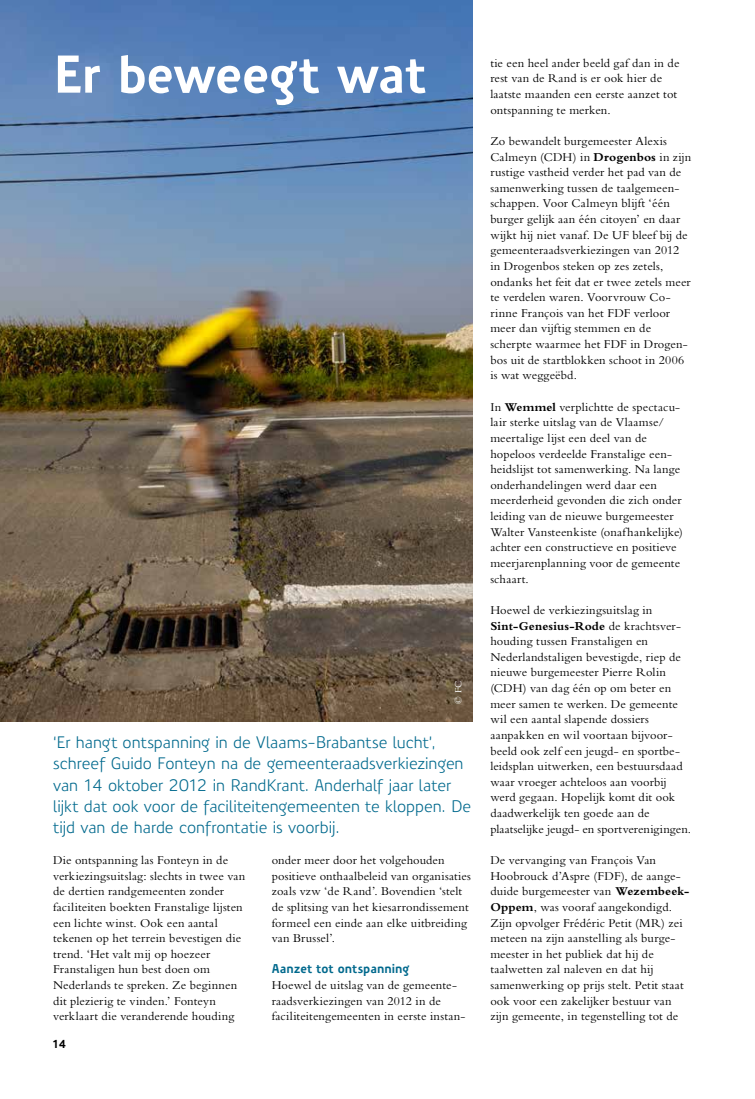
<style>
.page{position:relative;width:755px;height:1099px;background:#fff}
.page>*{position:absolute;margin:0;border:0;box-sizing:border-box;transform-origin:0 0}
.t1{font:700 51.88px "Precious Sans";letter-spacing:-.01em;color:#fff}
.t2{font:16.25px/21.2px "Precious Sans";letter-spacing:-.005em;color:#00698d}
.t3{font:12.5px/15.6px "Bembo Std";letter-spacing:.01em;color:#000}
.t4{font:700 12.5px "Precious Sans";color:#00698d}
.t5{font:700 11.25px "Precious Sans";color:#000}
.t6{font:10px "Bembo Std";color:#fff}
.s1{font-weight:700}
</style>
<div class="page">
<img style="left:0;top:0;width:472px;height:721px">
<h1 class="t1" style="left:53px;top:41px;width:374px">Er beweegt wat</h1>
<p class="t6" style="left:452px;top:703px;width:25px;rotate:-90deg">© FC</p>
<p class="t2" style="left:53px;top:731px;width:420px">‘Er hangt ontspanning in de Vlaams-Brabantse lucht’, schreef Guido Fonteyn na de gemeenteraadsverkiezingen van 14 oktober 2012 in RandKrant. Anderhalf jaar later lijkt dat ook voor de faciliteitengemeenten te kloppen. De tijd van de harde confrontatie is voorbij.</p>
<p class="t3" style="left:53px;top:852px;width:194px">Die ontspanning las Fonteyn in de verkiezingsuitslag: slechts in twee van de dertien randgemeenten zonder faciliteiten boekten Franstalige lijsten een lichte winst. Ook een aantal tekenen op het terrein bevestigen die trend. ‘Het valt mij op hoezeer Franstaligen hun best doen om Nederlands te spreken. Ze beginnen dit plezierig te vinden.’ Fonteyn verklaart die veranderende houding</p>
<p class="t3" style="left:272px;top:852px;width:201px">onder meer door het volgehouden positieve onthaalbeleid van organisaties zoals vzw ‘de Rand’. Bovendien ‘stelt de splitsing van het kiesarrondissement formeel een einde aan elke uitbreiding van Brussel’.</p>
<p class="t4" style="left:272px;top:960px;width:139px">Aanzet tot ontspanning</p>
<p class="t3" style="left:272px;top:977px;width:195px">Hoewel de uitslag van de gemeente&shy;raadsverkiezingen van 2012 in de faciliteitengemeenten in eerste instan-</p>
<p class="t5" style="left:53px;top:1037px;width:15px">14</p>
<p class="t3" style="left:490px;top:55px;width:191px">tie een heel ander beeld gaf dan in de rest van de Rand is er ook hier de laatste maanden een eerste aanzet tot ontspanning te merken.</p>
<p class="t3" style="left:490px;top:133px;width:202px">Zo bewandelt burgemeester Alexis Calmeyn (CDH) in <span class="s1">Drogenbos</span> in zijn rustige vastheid verder het pad van de samenwerking tussen de taalgemeen&shy;schappen. Voor Calmeyn blijft ‘één burger gelijk aan één citoyen’ en daar wijkt hij niet vanaf. De UF bleef bij de gemeenteraadsverkiezingen van 2012 in Drogenbos steken op zes zetels, ondanks het feit dat er twee zetels meer te verdelen waren. Voorvrouw Co&shy;rinne François van het FDF verloor meer dan vijftig stemmen en de scherpte waarmee het FDF in Drogen&shy;bos uit de startblokken schoot in 2006 is wat weggeëbd.</p>
<p class="t3" style="left:490px;top:398px;width:194px">In <span class="s1">Wemmel</span> verplichtte de spectacu&shy;lair sterke uitslag van de Vlaamse/ meertalige lijst een deel van de hopeloos verdeelde Franstalige een&shy;heidslijst tot samenwerking. Na lange onderhandelingen werd daar een meerderheid gevonden die zich onder leiding van de nieuwe burgemeester Walter Vansteenkiste (onafhankelijke) achter een constructieve en positieve meerjarenplanning voor de gemeente schaart.</p>
<p class="t3" style="left:490px;top:602px;width:202px">Hoewel de verkiezingsuitslag in <span class="s1">Sint-Genesius-Rode</span> de krachtsver&shy;houding tussen Franstaligen en Nederlandstaligen bevestigde, riep de nieuwe burgemeester Pierre Rolin (CDH) van dag één op om beter en meer samen te werken. De gemeente wil een aantal slapende dossiers aanpakken en wil voortaan bijvoor&shy;beeld ook zelf een jeugd- en sportbe&shy;leidsplan uitwerken, een bestuursdaad waar vroeger achteloos aan voorbij werd gegaan. Hopelijk komt dit ook daadwerkelijk ten goede aan de plaatselijke jeugd- en sportverenigingen.</p>
<p class="t3" style="left:490px;top:852px;width:200px">De vervanging van François Van Hoobrouck d’Aspre (FDF), de aange&shy;duide burgemeester van <span class="s1">Wezembeek-Oppem</span>, was vooraf aangekondigd.<br>Zijn opvolger Frédéric Petit (MR) zei meteen na zijn aanstelling als burge&shy;meester in het publiek dat hij de taalwetten zal naleven en dat hij samenwerking op prijs stelt. Petit staat ook voor een zakelijker bestuur van zijn gemeente, in tegenstelling tot de</p>
</div>
